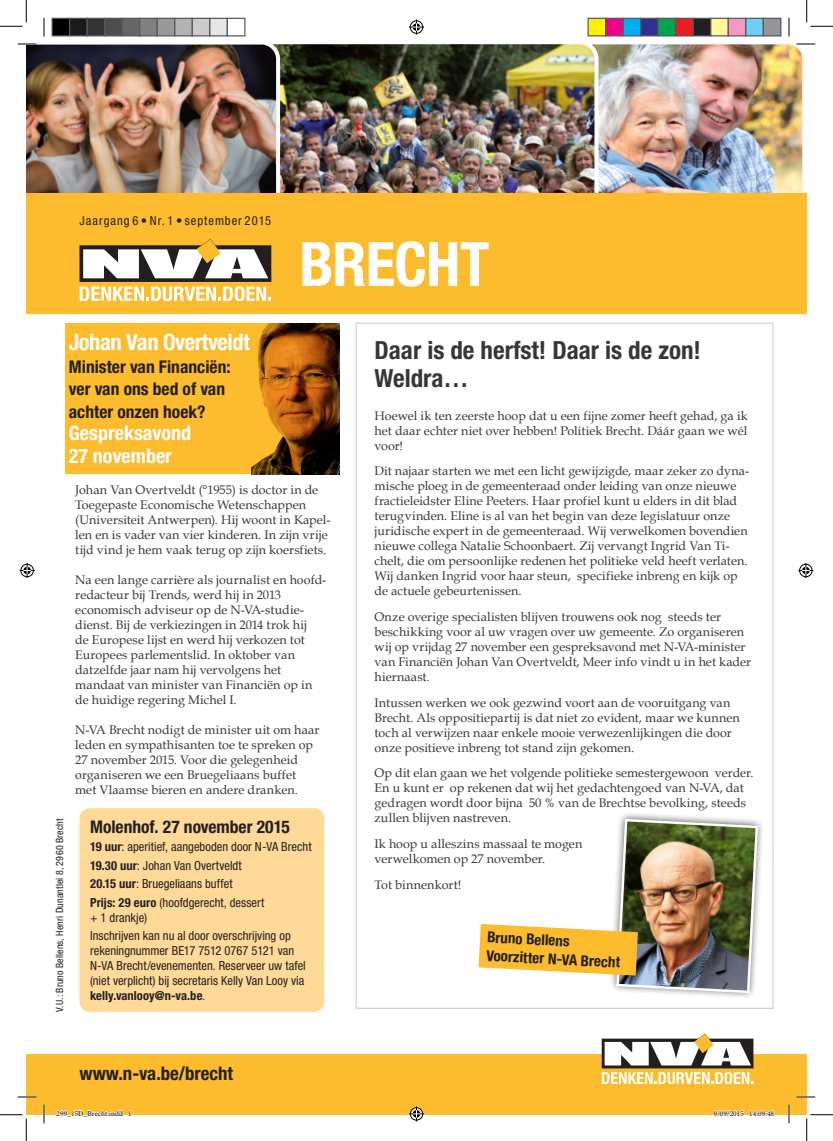
<style>
.page{position:relative;width:833px;height:1141px;background:#fff}
.page>*{position:absolute;margin:0;border:0;box-sizing:border-box;transform-origin:0 0}
.t1{font:700 condensed 61.25px "Helvetica Neue LT Std";letter-spacing:-.015em;color:#fff}
.t2{font:700 condensed 25px/27.5px "Helvetica Neue LT Std";color:#231f20}
.t3{font:700 condensed 22.5px "Helvetica Neue LT Std";letter-spacing:-.02em;color:#fff}
.t4{font:700 condensed 20px/22.5px "Helvetica Neue LT Std";color:#fff}
.t5{font:700 condensed 18.75px "Helvetica Neue LT Std";color:#231f20}
.t6{font:700 condensed 17.5px/22.5px "Helvetica Neue LT Std";color:#231f20}
.Intro__Bold{font:700 condensed 15px "Helvetica Neue LT Std";color:#231f20}
.t7{font:12.5px/15px "Book Antiqua";letter-spacing:.005em;color:#231f20}
.t8{font:condensed 12.5px/15px "Helvetica Neue LT Std";color:#231f20}
.t9{font:condensed 12.5px "Helvetica Neue LT Std";letter-spacing:.08em;color:#231f20}
.t10{font:condensed 10px "Helvetica Neue LT Std";letter-spacing:.01em;color:#231f20}
.t11{font:7.5px "Minion Pro";color:#000}
.s1{font-weight:700}
</style>
<div class="page">
<div style="left:26px;top:1054px;width:780px;height:60px;background:#fdbb2e"></div>
<div style="left:26px;top:193px;width:780px;height:120px;background:#fdbb2e"></div>
<svg style="left:79px;top:239px;width:192px;height:62px"></svg>
<svg style="left:601px;top:1033px;width:152px;height:50px"></svg>
<img style="left:26px;top:43px;width:777px;height:150px">
<img style="left:336px;top:323px;width:3px;height:151px">
<div style="left:79px;top:808px;width:245px;height:203px;background:#fed998;border-radius:11px"></div>
<svg style="left:65px;top:323px;width:271px;height:151px;background:#db9b25"></svg>
<img style="left:478px;top:813px;width:284px;height:184px">
<svg style="left:18px;top:43px;width:18px;height:2px"></svg>
<svg style="left:796px;top:43px;width:18px;height:2px"></svg>
<svg style="left:18px;top:1096px;width:18px;height:1px"></svg>
<svg style="left:796px;top:1096px;width:18px;height:1px"></svg>
<svg style="left:43px;top:18px;width:2px;height:18px"></svg>
<svg style="left:43px;top:1104px;width:2px;height:19px"></svg>
<svg style="left:788px;top:18px;width:1px;height:18px"></svg>
<svg style="left:787px;top:1104px;width:2px;height:19px"></svg>
<svg style="left:0;top:0;width:27px;height:27px"></svg>
<svg style="left:0;top:1114px;width:27px;height:26px"></svg>
<svg style="left:806px;top:0;width:26px;height:27px"></svg>
<svg style="left:806px;top:1114px;width:26px;height:26px"></svg>
<svg style="left:409px;top:20px;width:15px;height:15px"></svg>
<svg style="left:409px;top:1106px;width:15px;height:15px"></svg>
<svg style="left:20px;top:563px;width:15px;height:15px"></svg>
<svg style="left:798px;top:563px;width:14px;height:15px"></svg>
<div style="left:52px;top:18px;width:18px;height:18px;background:#000"></div>
<div style="left:51px;top:18px;width:19px;height:18px;border:1px solid #595959"></div>
<div style="left:70px;top:18px;width:17px;height:18px;background:#1a1a1a"></div>
<div style="left:69px;top:18px;width:19px;height:18px;border:1px solid #595959"></div>
<div style="left:87px;top:18px;width:18px;height:18px;background:#333"></div>
<div style="left:86px;top:18px;width:19px;height:18px;border:1px solid #595959"></div>
<div style="left:105px;top:18px;width:17px;height:18px;background:#4d4d4d"></div>
<div style="left:104px;top:18px;width:19px;height:18px;border:1px solid #595959"></div>
<div style="left:122px;top:18px;width:18px;height:18px;background:#666"></div>
<div style="left:121px;top:18px;width:19px;height:18px;border:1px solid #595959"></div>
<div style="left:140px;top:18px;width:17px;height:18px;background:#808080"></div>
<div style="left:139px;top:18px;width:19px;height:18px;border:1px solid #595959"></div>
<div style="left:157px;top:18px;width:18px;height:18px;background:#999"></div>
<div style="left:156px;top:18px;width:19px;height:18px;border:1px solid #595959"></div>
<div style="left:175px;top:18px;width:17px;height:18px;background:#b3b3b3"></div>
<div style="left:174px;top:18px;width:19px;height:18px;border:1px solid #595959"></div>
<div style="left:192px;top:18px;width:18px;height:18px;background:#ccc"></div>
<div style="left:191px;top:18px;width:19px;height:18px;border:1px solid #595959"></div>
<div style="left:210px;top:18px;width:17px;height:18px;background:#e6e6e6"></div>
<div style="left:209px;top:18px;width:19px;height:18px;border:1px solid #595959"></div>
<div style="left:226px;top:18px;width:19px;height:18px;border:1px solid #595959"></div>
<div style="left:587px;top:18px;width:18px;height:18px;background:#fff101"></div>
<div style="left:587px;top:18px;width:19px;height:18px;border:1px solid #595959"></div>
<div style="left:605px;top:18px;width:17px;height:18px;background:#ed028c"></div>
<div style="left:604px;top:18px;width:19px;height:18px;border:1px solid #595959"></div>
<div style="left:622px;top:18px;width:18px;height:18px;background:#00aeef"></div>
<div style="left:622px;top:18px;width:19px;height:18px;border:1px solid #595959"></div>
<div style="left:640px;top:18px;width:17px;height:18px;background:#2e3092"></div>
<div style="left:639px;top:18px;width:19px;height:18px;border:1px solid #595959"></div>
<div style="left:657px;top:18px;width:18px;height:18px;background:#00a54f"></div>
<div style="left:657px;top:18px;width:19px;height:18px;border:1px solid #595959"></div>
<div style="left:675px;top:18px;width:17px;height:18px;background:#ee1d23"></div>
<div style="left:674px;top:18px;width:19px;height:18px;border:1px solid #595959"></div>
<div style="left:692px;top:18px;width:18px;height:18px;background:#231f20"></div>
<div style="left:692px;top:18px;width:19px;height:18px;border:1px solid #595959"></div>
<div style="left:710px;top:18px;width:17px;height:18px;background:#fff79a"></div>
<div style="left:709px;top:18px;width:19px;height:18px;border:1px solid #595959"></div>
<div style="left:727px;top:18px;width:18px;height:18px;background:#f499c2"></div>
<div style="left:727px;top:18px;width:19px;height:18px;border:1px solid #595959"></div>
<div style="left:745px;top:18px;width:17px;height:18px;background:#6bcff6"></div>
<div style="left:744px;top:18px;width:19px;height:18px;border:1px solid #595959"></div>
<div style="left:762px;top:18px;width:18px;height:18px;background:#939598"></div>
<div style="left:762px;top:18px;width:19px;height:18px;border:1px solid #595959"></div>
<svg style="left:56px;top:1109px;width:76px;height:6px"></svg>
<svg style="left:713px;top:1110px;width:30px;height:5px"></svg>
<svg style="left:749px;top:1110px;width:25px;height:5px"></svg>
<p class="t9" style="left:79px;top:213px;width:193px">Jaargang 6 • Nr. 1 • september 2015</p>
<p class="t1" style="left:299px;top:227px;width:191px">BRECHT</p>
<h3 class="t3" style="left:69px;top:329px;width:182px">Johan Van Overtveldt</h3>
<h3 class="t6" style="left:69px;top:355px;width:163px">Minister van Financiën: ver van ons bed of van achter onzen hoek?</h3>
<h3 class="t4" style="left:69px;top:422px;width:124px">Gespreksavond<br>27 november</h3>
<p class="t10" style="left:54px;top:1011px;width:195px;rotate:-90deg">V.U.: Bruno Bellens, Henri Dunantlei 8, 2960 Brecht</p>
<p class="t7" style="left:75px;top:482px;width:256px">Johan Van Overtveldt (°1955) is doctor in de Toegepaste Economische Wetenschappen (Universiteit Antwerpen). Hij woont in Kapel&shy;len en is vader van vier kinderen. In zijn vrije tijd vind je hem vaak terug op zijn koersfiets.</p>
<p class="t7" style="left:75px;top:572px;width:252px">Na een lange carrière als journalist en hoofd&shy;redacteur bij Trends, werd hij in 2013 economisch adviseur op de N-VA-studie&shy;dienst. Bij de verkiezingen in 2014 trok hij<br>de Europese lijst en werd hij verkozen tot Europees parlementslid. In oktober van datzelfde jaar nam hij vervolgens het mandaat van minister van Financiën op in de huidige regering Michel I.</p>
<p class="t7" style="left:75px;top:722px;width:245px">N-VA Brecht nodigt de minister uit om haar leden en sympathisanten toe te spreken op 27 november 2015. Voor die gelegenheid organiseren we een Bruegeliaans buffet met Vlaamse bieren en andere dranken.</p>
<p class="t6" style="left:90px;top:814px;width:201px">Molenhof. 27 november 2015</p>
<p class="t8" style="left:90px;top:839px;width:223px"><span class="s1">19 uur</span>: aperitief, aangeboden door N-VA Brecht</p>
<p class="t8" style="left:90px;top:857px;width:153px"><span class="s1">19.30 uur</span>: Johan Van Overtveldt</p>
<p class="t8" style="left:90px;top:876px;width:144px"><span class="s1">20.15 uur</span>: Bruegeliaans buffet</p>
<p class="t8" style="left:90px;top:894px;width:176px"><span class="s1">Prijs: 29 euro</span> (hoofdgerecht, dessert + 1 drankje)</p>
<p class="t8" style="left:90px;top:928px;width:217px">Inschrijven kan nu al door overschrijving op rekeningnummer BE17 7512 0767 5121 van N-VA Brecht/evenementen. Reserveer uw tafel (niet verplicht) bij secretaris Kelly Van Looy via <span class="s1">kelly.vanlooy@n-va.be</span>.</p>
<p class="t5" style="left:79px;top:1062px;width:155px">www.n-va.be/brecht</p>
<h2 class="t2" style="left:374px;top:336px;width:328px">Daar is de herfst! Daar is de zon!<br>Weldra…</h2>
<p class="t7" style="left:374px;top:407px;width:374px;text-align:justify">Hoewel ik ten zeerste hoop dat u een fijne zomer heeft gehad, ga ik het daar echter niet over hebben! Politiek Brecht. Dáár gaan we wél voor!</p>
<p class="t7" style="left:374px;top:463px;width:376px">Dit najaar starten we met een licht gewijzigde, maar zeker zo dyna&shy;mische ploeg in de gemeenteraad onder leiding van onze nieuwe fractieleidster Eline Peeters. Haar profiel kunt u elders in dit blad terugvinden. Eline is al van het begin van deze legislatuur onze juridische expert in de gemeenteraad. Wij verwelkomen bovendien nieuwe collega Natalie Schoonbaert. Zij vervangt Ingrid Van Ti&shy;chelt, die om persoonlijke redenen het politieke veld heeft verlaten.<br>Wij danken Ingrid voor haar steun, specifieke inbreng en kijk op de actuele gebeurtenissen.</p>
<p class="t7" style="left:374px;top:609px;width:378px">Onze overige specialisten blijven trouwens ook nog steeds ter beschikking voor al uw vragen over uw gemeente. Zo organiseren wij op vrijdag 27 november een gespreksavond met N-VA-minister van Financiën Johan Van Overtveldt, Meer info vindt u in het kader hiernaast.</p>
<p class="t7" style="left:374px;top:694px;width:366px">Intussen werken we ook gezwind voort aan de vooruitgang van Brecht. Als oppositiepartij is dat niet zo evident, maar we kunnen toch al verwijzen naar enkele mooie verwezenlijkingen die door onze positieve inbreng tot stand zijn gekomen.</p>
<p class="t7" style="left:374px;top:765px;width:380px">Op dit elan gaan we het volgende politieke semestergewoon verder.<br>En u kunt er op rekenen dat wij het gedachtengoed van N-VA, dat gedragen wordt door bijna 50 % van de Brechtse bevolking, steeds zullen blijven nastreven.</p>
<p class="t7" style="left:374px;top:836px;width:209px">Ik hoop u alleszins massaal te mogen verwelkomen op 27 november.</p>
<p class="t7" style="left:374px;top:876px;width:88px">Tot binnenkort!</p>
<p class="Intro__Bold" style="left:487px;top:927px;width:84px;rotate:3deg">Bruno Bellens</p>
<p class="Intro__Bold" style="left:486px;top:946px;width:135px;rotate:3deg">Voorzitter N-VA Brecht</p>
<p class="t11" style="left:56px;top:1108px;width:77px">299_15D_Brecht.indd 1</p>
<p class="t11" style="left:713px;top:1108px;width:62px">9/09/2015 14:09:48</p>
</div>
